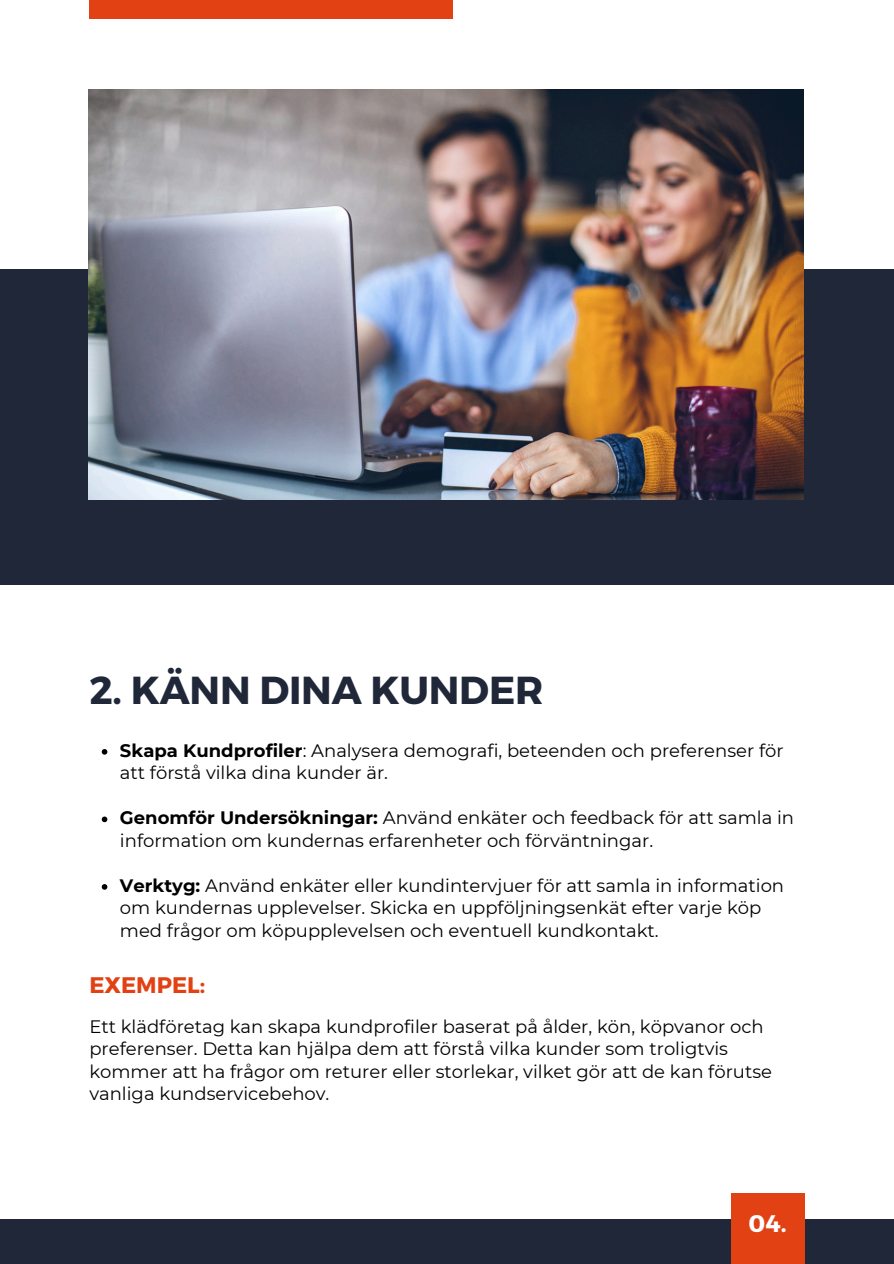
<style>
.page{position:relative;width:894px;height:1264px;background:#fff}
.page>*{position:absolute;margin:0;border:0;box-sizing:border-box;transform-origin:0 0}
.t1{font:700 39px "Montserrat";letter-spacing:-.005em;color:#202738}
.t2{font:700 24px "Montserrat";color:#fff}
.t3{font:700 22.5px "Montserrat";color:#e14113}
.t4{font:18px/22.5px "Montserrat";color:#000}
.s1{font-weight:700}
</style>
<div class="page">
<div style="left:0;top:269px;width:893px;height:316px;background:#202738"></div>
<img style="left:89px;top:89px;width:714px;height:410px">
<div style="left:89px;top:0;width:364px;height:19px;background:#e14113"></div>
<svg style="left:102px;top:749px;width:5px;height:5px"></svg>
<svg style="left:102px;top:816px;width:5px;height:6px"></svg>
<svg style="left:102px;top:884px;width:5px;height:5px"></svg>
<div style="left:0;top:1219px;width:893px;height:44px;background:#202738"></div>
<div style="left:730px;top:1192px;width:74px;height:71px;background:#e14113"></div>
<h1 class="t1" style="left:89px;top:665px;width:455px">2. KÄNN DINA KUNDER</h1>
<p class="t4" style="left:120px;top:739px;width:665px"><span class="s1">Skapa Kundprofiler</span>: Analysera demografi, beteenden och preferenser för att förstå vilka dina kunder är.</p>
<p class="t4" style="left:120px;top:806px;width:675px"><span class="s1">Genomför Undersökningar:</span> Använd enkäter och feedback för att samla in information om kundernas erfarenheter och förväntningar.</p>
<p class="t4" style="left:120px;top:874px;width:665px"><span class="s1">Verktyg:</span> Använd enkäter eller kundintervjuer för att samla in information om kundernas upplevelser. Skicka en uppföljningsenkät efter varje köp med frågor om köpupplevelsen och eventuell kundkontakt.</p>
<p class="t3" style="left:89px;top:970px;width:117px">EXEMPEL:</p>
<h2 class="t4" style="left:89px;top:1014px;width:684px">Ett klädföretag kan skapa kundprofiler baserat på ålder, kön, köpvanor och preferenser. Detta kan hjälpa dem att förstå vilka kunder som troligtvis kommer att ha frågor om returer eller storlekar, vilket gör att de kan förutse vanliga kundservicebehov.</h2>
<h2 class="t2" style="left:748px;top:1207px;width:39px">04.</h2>
</div>
